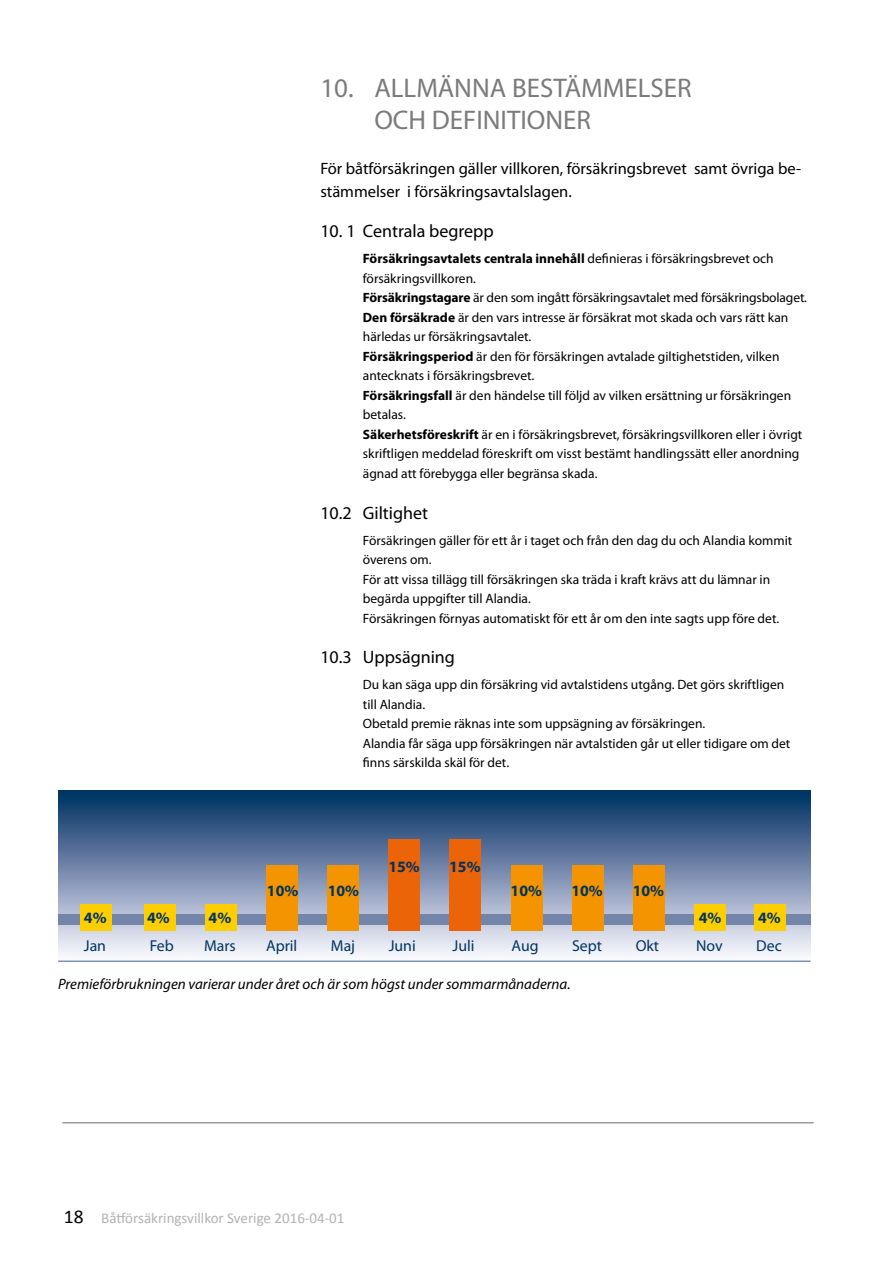
<style>
.page{position:relative;width:893px;height:1263px;background:#fff}
.page>*{position:absolute;margin:0;border:0;box-sizing:border-box;transform-origin:0 0}
.t1{font:27px/32.4px "Myriad Pro";color:#7c7b7b}
.t2{font:18px "Myriad Pro";color:#000}
.t3{font:16.5px/22.5px "Myriad Pro";color:#000}
.t4{font:15.75px "Myriad Pro";color:#003461}
.t5{font:700 15.75px "Myriad Pro";color:#003461}
.t6{font:italic 15px "Myriad Pro";color:#000}
.t7{font:15px "Calibri";color:#b3b2b2}
.t8{font:13.5px/19.5px "Myriad Pro";color:#000}
.s1{font-weight:700}
.s2{font-size:19.5px;color:#000}
</style>
<div class="page">
<hr style="left:62px;top:1122px;width:752px;height:1px;background:#7c7b7b">
<div style="left:58px;top:791px;width:752px;height:175px;background:linear-gradient(to bottom,#002c62,#fff)"></div>
<div style="left:58px;top:914px;width:753px;height:11px;background:#7386aa"></div>
<div style="left:266px;top:865px;width:32px;height:66px;background:#f49400"></div>
<div style="left:328px;top:865px;width:31px;height:66px;background:#f49400"></div>
<div style="left:389px;top:839px;width:31px;height:92px;background:#ec6408"></div>
<div style="left:450px;top:839px;width:31px;height:92px;background:#ec6408"></div>
<div style="left:511px;top:865px;width:31px;height:66px;background:#f49400"></div>
<div style="left:572px;top:865px;width:31px;height:66px;background:#f49400"></div>
<div style="left:633px;top:865px;width:31px;height:66px;background:#f49400"></div>
<div style="left:694px;top:905px;width:32px;height:26px;background:#ffce00"></div>
<div style="left:205px;top:905px;width:31px;height:26px;background:#ffce00"></div>
<div style="left:144px;top:905px;width:31px;height:26px;background:#ffce00"></div>
<div style="left:81px;top:905px;width:31px;height:26px;background:#ffce00"></div>
<div style="left:755px;top:904px;width:31px;height:27px;background:#ffce00"></div>
<hr style="left:58px;top:961px;width:752px;height:1px;background:#41608b">
<h1 class="t1" style="left:374px;top:71px;width:319px;text-indent:-54px">10. ALLMÄNNA BESTÄMMELSER<br>OCH DEFINITIONER</h1>
<p class="t3" style="left:320px;top:157px;width:482px">För båtförsäkringen gäller villkoren, försäkringsbrevet samt övriga be&shy;stämmelser i försäkringsavtalslagen.</p>
<h2 class="t2" style="left:320px;top:220px;width:175px">10. 1 Centrala begrepp</h2>
<p class="t8" style="left:363px;top:249px;width:446px"><span class="s1">Försäkringsavtalets centrala innehåll</span> definieras i försäkringsbrevet och försäkringsvillkoren.<br><span class="s1">Försäkringstagare</span> är den som ingått försäkringsavtalet med försäkringsbolaget.<br><span class="s1">Den försäkrade</span> är den vars intresse är försäkrat mot skada och vars rätt kan härledas ur försäkringsavtalet.<br><span class="s1">Försäkringsperiod</span> är den för försäkringen avtalade giltighetstiden, vilken antecknats i försäkringsbrevet.<br><span class="s1">Försäkringsfall</span> är den händelse till följd av vilken ersättning ur försäkringen betalas.<br><span class="s1">Säkerhetsföreskrift</span> är en i försäkringsbrevet, försäkringsvillkoren eller i övrigt skriftligen meddelad föreskrift om visst bestämt handlingssätt eller anordning ägnad att förebygga eller begränsa skada.</p>
<h2 class="t2" style="left:320px;top:501px;width:109px">10.2 Giltighet</h2>
<p class="t8" style="left:363px;top:530px;width:431px">Försäkringen gäller för ett år i taget och från den dag du och Alandia kommit överens om.<br>För att vissa tillägg till försäkringen ska träda i kraft krävs att du lämnar in begärda uppgifter till Alandia.<br>Försäkringen förnyas automatiskt för ett år om den inte sagts upp före det.</p>
<h2 class="t2" style="left:320px;top:646px;width:136px">10.3 Uppsägning</h2>
<p class="t8" style="left:363px;top:675px;width:429px">Du kan säga upp din försäkring vid avtalstidens utgång. Det görs skriftligen till Alandia.<br>Obetald premie räknas inte som uppsägning av försäkringen.<br>Alandia får säga upp försäkringen när avtalstiden går ut eller tidigare om det finns särskilda skäl för det.</p>
<p class="t5" style="left:267px;top:881px;width:33px">10%</p>
<p class="t5" style="left:328px;top:881px;width:33px">10%</p>
<p class="t5" style="left:388px;top:857px;width:33px">15%</p>
<p class="t5" style="left:449px;top:857px;width:33px">15%</p>
<p class="t5" style="left:511px;top:881px;width:33px">10%</p>
<p class="t5" style="left:571px;top:881px;width:33px">10%</p>
<p class="t5" style="left:633px;top:881px;width:33px">10%</p>
<p class="t5" style="left:84px;top:908px;width:24px">4%</p>
<p class="t5" style="left:147px;top:908px;width:24px">4%</p>
<p class="t5" style="left:209px;top:908px;width:24px">4%</p>
<p class="t5" style="left:699px;top:908px;width:24px">4%</p>
<p class="t5" style="left:758px;top:907px;width:24px">4%</p>
<p class="t4" style="left:84px;top:935px;width:24px">Jan</p>
<p class="t4" style="left:150px;top:935px;width:26px">Feb</p>
<p class="t4" style="left:204px;top:935px;width:33px">Mars</p>
<p class="t4" style="left:266px;top:935px;width:33px">April</p>
<p class="t4" style="left:331px;top:935px;width:26px">Maj</p>
<p class="t4" style="left:389px;top:935px;width:29px">Juni</p>
<p class="t4" style="left:453px;top:935px;width:23px">Juli</p>
<p class="t4" style="left:511px;top:935px;width:29px">Aug</p>
<p class="t4" style="left:572px;top:935px;width:32px">Sept</p>
<p class="t4" style="left:636px;top:935px;width:25px">Okt</p>
<p class="t4" style="left:696px;top:935px;width:28px">Nov</p>
<p class="t4" style="left:756px;top:935px;width:27px">Dec</p>
<p class="t6" style="left:58px;top:975px;width:514px">Premieförbrukningen varierar under året och är som högst under sommarmånaderna.</p>
<p class="t7" style="left:64px;top:1209px;width:282px"><span class="s2">18</span> Båtförsäkringsvillkor Sverige 2016-04-01</p>
</div>
